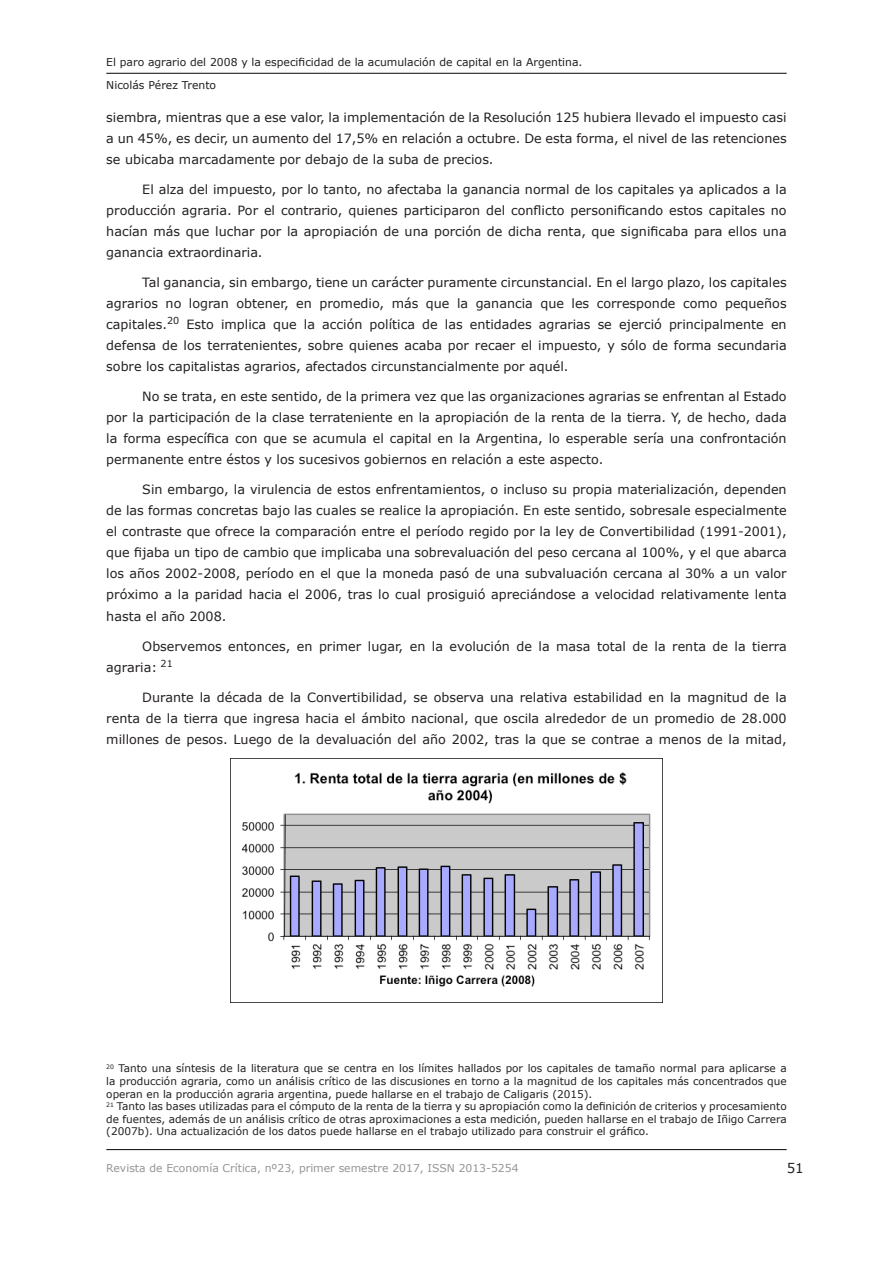
<style>
.page{position:relative;width:893px;height:1263px;background:#fff}
.page>*{position:absolute;margin:0;border:0;box-sizing:border-box;transform-origin:0 0}
.t1{font:13.5px "Verdana";color:#231f20}
.t2{font:12.75px/21px "Verdana";color:#231f20;text-align:justify}
.t3{font:10.8px/22.5px "Verdana";color:#231f20}
.t4{font:10.8px "Verdana";color:#939598}
.t5{font:10.5px/12.6px "Verdana";color:#231f20}
</style>
<div class="page">
<hr style="left:106px;top:1149px;width:681px;height:1px;background:#040503">
<hr style="left:106px;top:73px;width:681px;height:1px;background:#040503">
<img style="left:230px;top:758px;width:432px;height:244px">
<p class="t3" style="left:106px;top:51px;width:478px">El paro agrario del 2008 y la especificidad de la acumulación de capital en la Argentina.<br>Nicolás Pérez Trento</p>
<p class="t2" style="left:106px;top:107px;width:682px">siembra, mientras que a ese valor, la implementación de la Resolución 125 hubiera llevado el impuesto casi a un 45%, es decir, un aumento del 17,5% en relación a octubre. De esta forma, el nivel de las retenciones se ubicaba marcadamente por debajo de la suba de precios.</p>
<p class="t2" style="left:106px;top:179px;width:682px;text-indent:36px">El alza del impuesto, por lo tanto, no afectaba la ganancia normal de los capitales ya aplicados a la producción agraria. Por el contrario, quienes participaron del conflicto personificando estos capitales no hacían más que luchar por la apropiación de una porción de dicha renta, que significaba para ellos una ganancia extraordinaria.</p>
<p class="t2" style="left:106px;top:272px;width:682px;text-indent:36px">Tal ganancia, sin embargo, tiene un carácter puramente circunstancial. En el largo plazo, los capitales agrarios no logran obtener, en promedio, más que la ganancia que les corresponde como pequeños capitales.<sup>20</sup> Esto implica que la acción política de las entidades agrarias se ejerció principalmente en defensa de los terratenientes, sobre quienes acaba por recaer el impuesto, y sólo de forma secundaria sobre los capitalistas agrarios, afectados circunstancialmente por aquél.</p>
<p class="t2" style="left:106px;top:386px;width:682px;text-indent:36px">No se trata, en este sentido, de la primera vez que las organizaciones agrarias se enfrentan al Estado por la participación de la clase terrateniente en la apropiación de la renta de la tierra. Y, de hecho, dada la forma específica con que se acumula el capital en la Argentina, lo esperable sería una confrontación permanente entre éstos y los sucesivos gobiernos en relación a este aspecto.</p>
<p class="t2" style="left:106px;top:479px;width:682px;text-indent:36px">Sin embargo, la virulencia de estos enfrentamientos, o incluso su propia materialización, dependen de las formas concretas bajo las cuales se realice la apropiación. En este sentido, sobresale especialmente el contraste que ofrece la comparación entre el período regido por la ley de Convertibilidad (1991-2001), que fijaba un tipo de cambio que implicaba una sobrevaluación del peso cercana al 100%, y el que abarca los años 2002-2008, período en el que la moneda pasó de una subvaluación cercana al 30% a un valor próximo a la paridad hacia el 2006, tras lo cual prosiguió apreciándose a velocidad relativamente lenta hasta el año 2008.</p>
<p class="t2" style="left:106px;top:635px;width:682px;line-height:21.6px;text-indent:36px">Observemos entonces, en primer lugar, en la evolución de la masa total de la renta de la tierra agraria: <sup>21</sup></p>
<p class="t2" style="left:106px;top:687px;width:682px;text-indent:36px">Durante la década de la Convertibilidad, se observa una relativa estabilidad en la magnitud de la renta de la tierra que ingresa hacia el ámbito nacional, que oscila alrededor de un promedio de 28.000 millones de pesos. Luego de la devaluación del año 2002, tras la que se contrae a menos de la mitad,</p>
<p class="t5" style="left:106px;top:1062px;width:682px"><sup>20</sup> Tanto una síntesis de la literatura que se centra en los límites hallados por los capitales de tamaño normal para aplicarse a la producción agraria, como un análisis crítico de las discusiones en torno a la magnitud de los capitales más concentrados que operan en la producción agraria argentina, puede hallarse en el trabajo de Caligaris (2015).<br><sup>21</sup> Tanto las bases utilizadas para el cómputo de la renta de la tierra y su apropiación como la definición de criterios y procesamiento de fuentes, además de un análisis crítico de otras aproximaciones a esta medición, pueden hallarse en el trabajo de Iñigo Carrera (2007b). Una actualización de los datos puede hallarse en el trabajo utilizado para construir el gráfico.</p>
<p class="t4" style="left:106px;top:1161px;width:414px">Revista de Economía Crítica, nº23, primer semestre 2017, ISSN 2013-5254</p>
<p class="t1" style="left:787px;top:1159px;width:19px">51</p>
</div>
